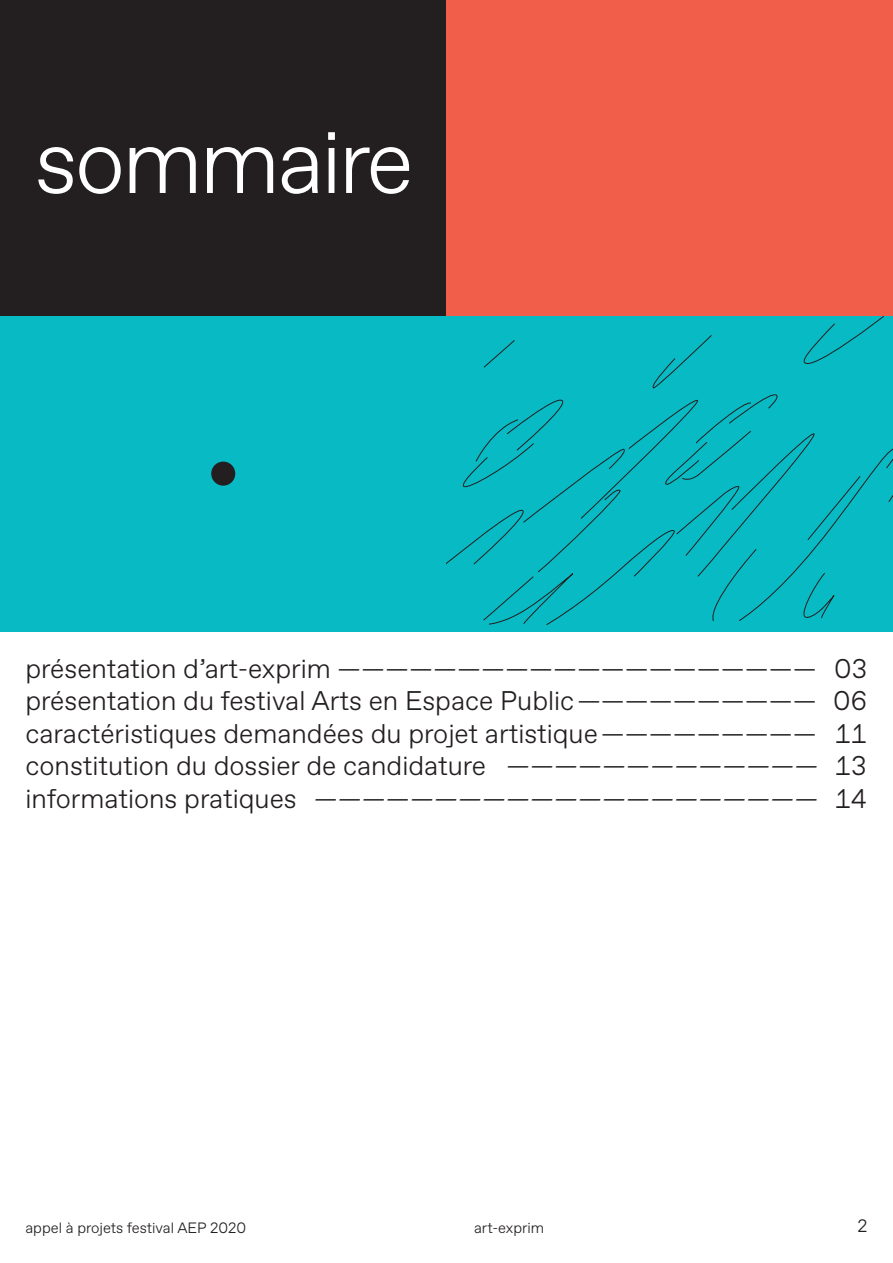
<style>
.page{position:relative;width:893px;height:1263px;background:#fff}
.page>*{position:absolute;margin:0;border:0;box-sizing:border-box;transform-origin:0 0}
.t1{font:300 90px "Favorit Std";letter-spacing:-.03em;color:#fff}
.t2{font:300 27px/32.4px "Favorit Std";color:#231f20;text-align:justify}
.t3{font:300 18px "Favorit Std";color:#231f20}
.t4{font:300 15px "Favorit Std";color:#231f20}
.s1{font-style:italic}
</style>
<div class="page">
<div style="left:0;top:0;width:446px;height:316px;background:#231f20"></div>
<div style="left:446px;top:0;width:447px;height:631px;background:#f15e4a"></div>
<div style="left:0;top:316px;width:893px;height:315px;background:#08bac4"></div>
<div style="left:211px;top:462px;width:24px;height:24px;background:#231f20;border-radius:50%"></div>
<svg style="left:446px;top:316px;width:447px;height:309px"></svg>
<h1 class="t1" style="left:35px;top:102px;width:380px">sommaire</h1>
<p class="t2" style="left:26px;top:651px;width:843px">présentation d’art-exprim ———————————————————— 03 présentation du festival Arts en Espace Public—————————— 06 caractéristiques demandées du projet artistique————————— 11 constitution du dossier de candidature <span class="s1">—————————————</span> 13 informations pratiques <span class="s1">—————————————————————</span> 14</p>
<p class="t4" style="left:26px;top:1217px;width:222px">appel à projets festival AEP 2020</p>
<p class="t4" style="left:474px;top:1217px;width:72px">art-exprim</p>
<p class="t3" style="left:857px;top:1213px;width:12px">2</p>
</div>
